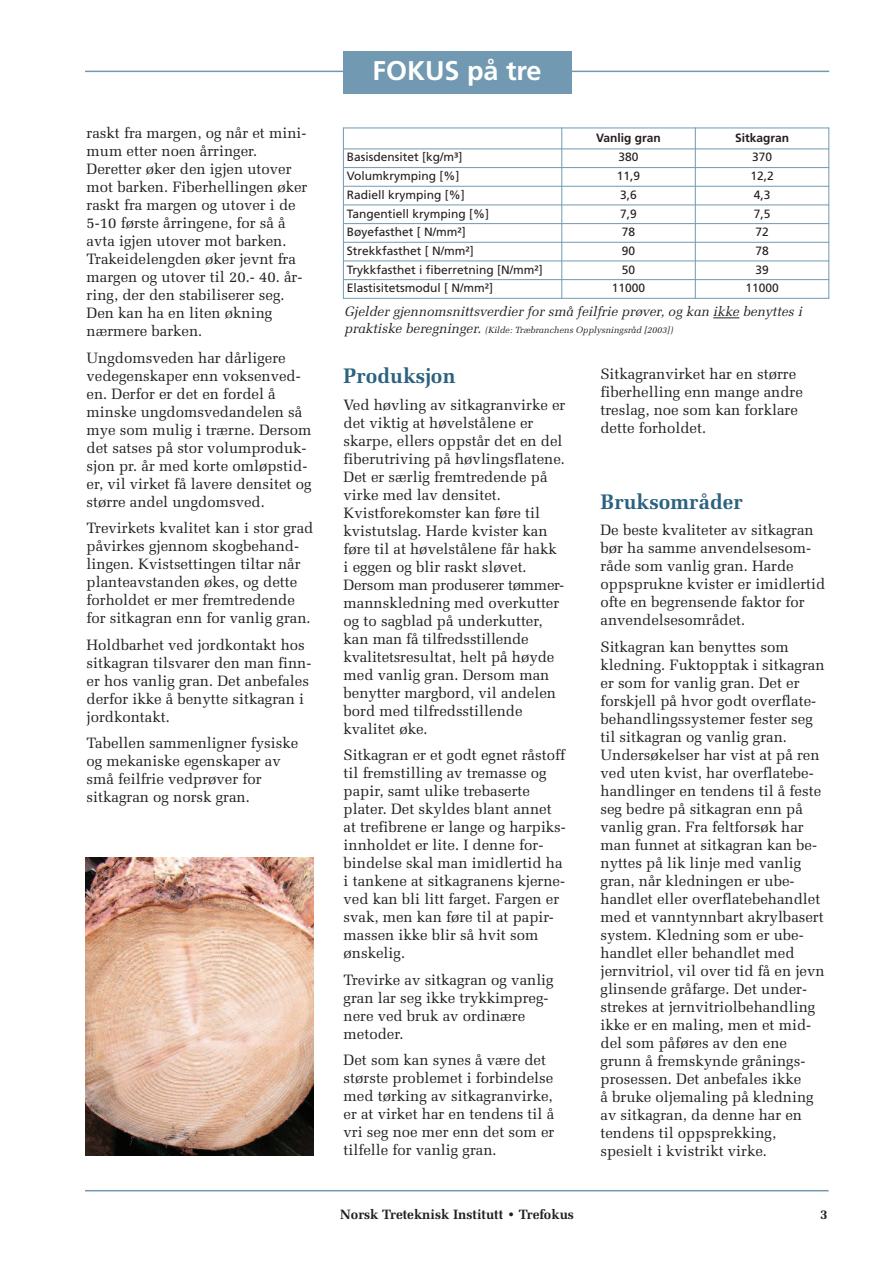
<style>
.page{position:relative;width:893px;height:1263px;background:#fff}
.page>*{position:absolute;margin:0;border:0;box-sizing:border-box;transform-origin:0 0}
.t1{font:700 27px "Frutiger";color:#fff}
.t2{font:700 21px "Melior";color:#2b627f}
.t3{font:15px/18px "Melior";color:#231f20}
.t4{font:italic 13.5px "Melior";color:#231f20}
.t5{font:700 13.5px "Melior";color:#231f20}
.t6{font:12px "Frutiger";color:#231f20}
.t7{font:700 12px "Frutiger";color:#231f20}
.t8{font:italic 9px "Melior";color:#231f20}
.s1{font-size:13.5px}
</style>
<div class="page">
<hr style="left:85px;top:1190px;width:744px;height:1px;background:#7199b1">
<hr style="left:85px;top:71px;width:744px;height:1px;background:#7199b1">
<div style="left:343px;top:51px;width:228px;height:43px;background:#7199b1"></div>
<hr style="left:343px;top:128px;width:1px;height:171px;background:#7199b1">
<hr style="left:561px;top:128px;width:1px;height:171px;background:#7199b1">
<hr style="left:695px;top:128px;width:1px;height:171px;background:#7199b1">
<hr style="left:828px;top:128px;width:1px;height:171px;background:#7199b1">
<hr style="left:343px;top:128px;width:486px;height:1px;background:#7199b1">
<hr style="left:343px;top:149px;width:486px;height:1px;background:#7199b1">
<hr style="left:343px;top:167px;width:486px;height:1px;background:#7199b1">
<hr style="left:343px;top:186px;width:486px;height:1px;background:#7199b1">
<hr style="left:343px;top:205px;width:486px;height:1px;background:#7199b1">
<hr style="left:343px;top:223px;width:486px;height:1px;background:#7199b1">
<hr style="left:343px;top:242px;width:486px;height:1px;background:#7199b1">
<hr style="left:343px;top:261px;width:486px;height:1px;background:#7199b1">
<hr style="left:343px;top:279px;width:486px;height:1px;background:#7199b1">
<hr style="left:343px;top:298px;width:486px;height:1px;background:#7199b1">
<svg style="left:713px;top:317px;width:26px;height:1px"></svg>
<img style="left:85px;top:857px;width:228px;height:298px">
<p class="t3" style="left:87px;top:124px;width:222px">raskt fra margen, og når et mini&shy;mum etter noen årringer.<br>Deretter øker den igjen utover mot barken. Fiberhellingen øker raskt fra margen og utover i de<br>5-10 første årringene, for så å avta igjen utover mot barken.<br>Trakeidelengden øker jevnt fra margen og utover til 20.- 40. år&shy;ring, der den stabiliserer seg.<br>Den kan ha en liten økning nærmere barken.</p>
<p class="t3" style="left:87px;top:348px;width:226px">Ungdomsveden har dårligere vedegenskaper enn voksenved&shy;en. Derfor er det en fordel å minske ungdomsvedandelen så mye som mulig i trærne. Dersom det satses på stor volumproduk&shy;sjon pr. år med korte omløpstid&shy;er, vil virket få lavere densitet og større andel ungdomsved.</p>
<p class="t3" style="left:87px;top:519px;width:228px">Trevirkets kvalitet kan i stor grad påvirkes gjennom skogbehand&shy;lingen. Kvistsettingen tiltar når planteavstanden økes, og dette forholdet er mer fremtredende for sitkagran enn for vanlig gran.</p>
<p class="t3" style="left:87px;top:635px;width:226px">Holdbarhet ved jordkontakt hos sitkagran tilsvarer den man finn&shy;er hos vanlig gran. Det anbefales derfor ikke å benytte sitkagran i jordkontakt.</p>
<p class="t3" style="left:87px;top:734px;width:213px">Tabellen sammenligner fysiske og mekaniske egenskaper av små feilfrie vedprøver for sitkagran og norsk gran.</p>
<h1 class="t1" style="left:373px;top:59px;width:171px">FOKUS på tre</h1>
<p class="t7" style="left:596px;top:133px;width:66px">Vanlig gran</p>
<p class="t7" style="left:735px;top:133px;width:56px">Sitkagran</p>
<p class="t6" style="left:347px;top:152px;width:117px">Basisdensitet [kg/m³]</p>
<p class="t6" style="left:618px;top:152px;width:22px">380</p>
<p class="t6" style="left:752px;top:152px;width:22px">370</p>
<p class="t6" style="left:347px;top:171px;width:114px">Volumkrymping [%]</p>
<p class="t6" style="left:617px;top:171px;width:25px">11,9</p>
<p class="t6" style="left:750px;top:171px;width:25px">12,2</p>
<p class="t6" style="left:347px;top:190px;width:119px">Radiell krymping [%]</p>
<p class="t6" style="left:620px;top:190px;width:18px">3,6</p>
<p class="t6" style="left:754px;top:190px;width:18px">4,3</p>
<p class="t6" style="left:347px;top:208px;width:144px">Tangentiell krymping [%]</p>
<p class="t6" style="left:620px;top:208px;width:18px">7,9</p>
<p class="t6" style="left:754px;top:208px;width:18px">7,5</p>
<p class="t6" style="left:347px;top:227px;width:120px">Bøyefasthet [ N/mm²]</p>
<p class="t6" style="left:622px;top:227px;width:15px">78</p>
<p class="t6" style="left:755px;top:227px;width:15px">72</p>
<p class="t6" style="left:347px;top:246px;width:128px">Strekkfasthet [ N/mm²]</p>
<p class="t6" style="left:622px;top:246px;width:15px">90</p>
<p class="t6" style="left:755px;top:246px;width:15px">78</p>
<p class="t6" style="left:347px;top:264px;width:198px">Trykkfasthet i fiberretning [N/mm²]</p>
<p class="t6" style="left:622px;top:264px;width:15px">50</p>
<p class="t6" style="left:755px;top:264px;width:15px">39</p>
<p class="t6" style="left:347px;top:283px;width:148px">Elastisitetsmodul [ N/mm²]</p>
<p class="t6" style="left:612px;top:283px;width:35px">11000</p>
<p class="t6" style="left:745px;top:283px;width:35px">11000</p>
<p class="t4" style="left:344px;top:304px;width:459px">Gjelder gjennomsnittsverdier for små feilfrie prøver, og kan ikke benyttes i</p>
<p class="t8" style="left:344px;top:324px;width:330px"><span class="s1">praktiske beregninger.</span> (Kilde: Træbranchens Opplysningsråd [2003])</p>
<h2 class="t2" style="left:343px;top:364px;width:113px">Produksjon</h2>
<p class="t3" style="left:343px;top:396px;width:223px">Ved høvling av sitkagranvirke er det viktig at høvelstålene er skarpe, ellers oppstår det en del fiberutriving på høvlingsflatene.<br>Det er særlig fremtredende på virke med lav densitet.<br>Kvistforekomster kan føre til kvistutslag. Harde kvister kan føre til at høvelstålene får hakk i eggen og blir raskt sløvet.<br>Dersom man produserer tømmer&shy;mannskledning med overkutter og to sagblad på underkutter, kan man få tilfredsstillende kvalitetsresultat, helt på høyde med vanlig gran. Dersom man benytter margbord, vil andelen bord med tilfredsstillende kvalitet øke.</p>
<p class="t3" style="left:343px;top:746px;width:224px">Sitkagran er et godt egnet råstoff til fremstilling av tremasse og papir, samt ulike trebaserte plater. Det skyldes blant annet at trefibrene er lange og harpiks&shy;innholdet er lite. I denne for&shy;bindelse skal man imidlertid ha i tankene at sitkagranens kjerne&shy;ved kan bli litt farget. Fargen er svak, men kan føre til at papir&shy;massen ikke blir så hvit som ønskelig.</p>
<p class="t3" style="left:343px;top:971px;width:212px">Trevirke av sitkagran og vanlig gran lar seg ikke trykkimpreg&shy;nere ved bruk av ordinære metoder.</p>
<p class="t3" style="left:343px;top:1051px;width:212px">Det som kan synes å være det største problemet i forbindelse med tørking av sitkagranvirke, er at virket har en tendens til å vri seg noe mer enn det som er tilfelle for vanlig gran.</p>
<p class="t3" style="left:600px;top:365px;width:204px">Sitkagranvirket har en større fiberhelling enn mange andre treslag, noe som kan forklare dette forholdet.</p>
<h2 class="t2" style="left:600px;top:489px;width:144px">Bruksområder</h2>
<p class="t3" style="left:600px;top:521px;width:226px">De beste kvaliteter av sitkagran bør ha samme anvendelsesom&shy;råde som vanlig gran. Harde oppsprukne kvister er imidlertid ofte en begrensende faktor for anvendelsesområdet.</p>
<p class="t3" style="left:600px;top:638px;width:226px">Sitkagran kan benyttes som kledning. Fuktopptak i sitkagran er som for vanlig gran. Det er forskjell på hvor godt overflate&shy;behandlingssystemer fester seg til sitkagran og vanlig gran.<br>Undersøkelser har vist at på ren ved uten kvist, har overflatebe&shy;handlinger en tendens til å feste seg bedre på sitkagran enn på vanlig gran. Fra feltforsøk har man funnet at sitkagran kan be&shy;nyttes på lik linje med vanlig gran, når kledningen er ube&shy;handlet eller overflatebehandlet med et vanntynnbart akrylbasert system. Kledning som er ube&shy;handlet eller behandlet med jernvitriol, vil over tid få en jevn glinsende gråfarge. Det under&shy;strekes at jernvitriolbehandling ikke er en maling, men et mid&shy;del som påføres av den ene grunn å fremskynde grånings&shy;prosessen. Det anbefales ikke<br>å bruke oljemaling på kledning av sitkagran, da denne har en tendens til oppsprekking, spesielt i kvistrikt virke.</p>
<p class="t5" style="left:340px;top:1207px;width:235px">Norsk Treteknisk Institutt • Trefokus</p>
<p class="t5" style="left:820px;top:1207px;width:9px">3</p>
</div>
